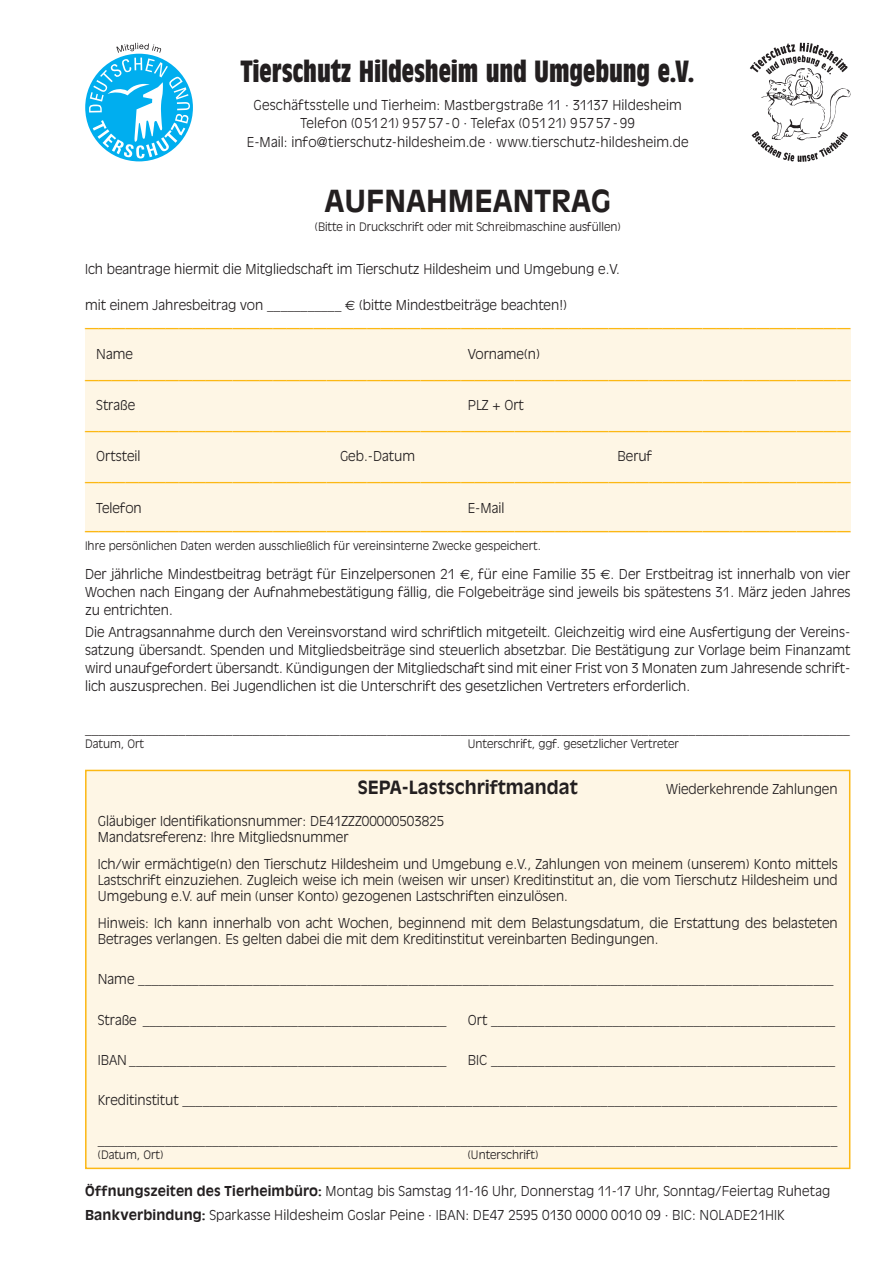
<style>
.page{position:relative;width:893px;height:1263px;background:#fff}
.page>*{position:absolute;margin:0;border:0;box-sizing:border-box;transform-origin:0 0}
.t1{font:700 condensed 30px "Antique Olive";letter-spacing:-.005em;color:#231f20}
.t2{font:700 30px "Antique Olive";color:#231f20}
.t3{font:700 18px "Antique Olive";color:#231f20}
.t4{font:300 13.5px/18px "Antique Olive";color:#231f20}
.t5{font:13.5px "Antique Olive";color:#fcb814}
.t6{font:300 11.55px "Antique Olive";color:#231f20}
.s1{font-family:"Euro Sans";font-weight:400}
.s2{font-weight:400;color:#fcb814}
.s3{font-weight:700}
</style>
<div class="page">
<div style="left:85px;top:329px;width:765px;height:203px;background:#fef6e5"></div>
<div style="left:85px;top:770px;width:765px;height:399px;background:#fef6e5;border:2px solid #fcb814"></div>
<svg style="left:750px;top:43px;width:101px;height:119px"></svg>
<svg style="left:89px;top:43px;width:101px;height:116px"></svg>
<h1 class="t1" style="left:241px;top:55px;width:455px">Tierschutz Hildesheim und Umgebung e.V.</h1>
<p class="t4" style="left:247px;top:95px;width:443px;line-height:18.8px;text-align:center">Geschäftsstelle und Tierheim: Mastbergstraße 11 · 31137 Hildesheim<br>Telefon (05121) 95757-0 · Telefax (05121) 95757-99<br>E-Mail: info@tierschutz-hildesheim.de · www.tierschutz-hildesheim.de</p>
<h1 class="t2" style="left:324px;top:183px;width:288px">AUFNAHMEANTRAG</h1>
<p class="t6" style="left:315px;top:219px;width:307px">(Bitte in Druckschrift oder mit Schreibmaschine ausfüllen)</p>
<p class="t4" style="left:85px;top:259px;width:536px">Ich beantrage hiermit die Mitgliedschaft im Tierschutz Hildesheim und Umgebung e.V.</p>
<p class="t4" style="left:85px;top:293px;width:767px;line-height:23.5px">mit einem Jahresbeitrag von ___________ <span class="s1">7</span> (bitte Mindestbeiträge beachten!) <span class="s2">—————————————————————————————————————————————————————————</span></p>
<p class="t4" style="left:96px;top:344px;width:38px">Name</p>
<p class="t4" style="left:468px;top:344px;width:74px">Vorname(n)</p>
<p class="t5" style="left:85px;top:371px;width:767px">—————————————————————————————————————————————————————————</p>
<p class="t4" style="left:96px;top:396px;width:41px">Straße</p>
<p class="t4" style="left:468px;top:396px;width:58px">PLZ + Ort</p>
<p class="t5" style="left:85px;top:423px;width:767px">—————————————————————————————————————————————————————————</p>
<p class="t4" style="left:96px;top:447px;width:46px">Ortsteil</p>
<p class="t4" style="left:340px;top:447px;width:77px">Geb.-Datum</p>
<p class="t4" style="left:618px;top:447px;width:36px">Beruf</p>
<p class="t5" style="left:85px;top:474px;width:767px">—————————————————————————————————————————————————————————</p>
<p class="t4" style="left:96px;top:498px;width:47px">Telefon</p>
<p class="t4" style="left:468px;top:498px;width:38px">E-Mail</p>
<p class="t5" style="left:85px;top:523px;width:767px">—————————————————————————————————————————————————————————</p>
<p class="t6" style="left:85px;top:539px;width:457px">Ihre persönlichen Daten werden ausschließlich für vereinsinterne Zwecke gespeichert.</p>
<p class="t4" style="left:85px;top:564px;width:767px;text-align:justify">Der jährliche Mindestbeitrag beträgt für Einzelpersonen 21 <span class="s1">7</span>, für eine Familie 35 <span class="s1">7</span>. Der Erstbeitrag ist innerhalb von vier Wochen nach Eingang der Aufnahmebestätigung fällig, die Folgebeiträge sind jeweils bis spätestens 31. März jeden Jahres zu entrichten.</p>
<p class="t4" style="left:85px;top:622px;width:767px;text-align:justify">Die Antragsannahme durch den Vereinsvorstand wird schriftlich mitgeteilt. Gleichzeitig wird eine Ausfertigung der Vereins&shy;satzung übersandt. Spenden und Mitgliedsbeiträge sind steuerlich absetzbar. Die Bestätigung zur Vorlage beim Finanzamt wird unaufgefordert übersandt. Kündigungen der Mitgliedschaft sind mit einer Frist von 3 Monaten zum Jahresende schrift&shy;lich auszusprechen. Bei Jugendlichen ist die Unterschrift des gesetzlichen Vertreters erforderlich.</p>
<p class="t4" style="left:85px;top:719px;width:766px">__________________________________________________________________________________________________________________</p>
<p class="t6" style="left:85px;top:736px;width:61px">Datum, Ort</p>
<p class="t6" style="left:468px;top:736px;width:213px">Unterschrift, ggf. gesetzlicher Vertreter</p>
<h2 class="t3" style="left:358px;top:776px;width:222px">SEPA-Lastschriftmandat</h2>
<p class="t4" style="left:666px;top:779px;width:173px">Wiederkehrende Zahlungen</p>
<p class="t4" style="left:98px;top:812px;width:348px;line-height:16.2px">Gläubiger Identifikationsnummer: DE41ZZZ00000503825<br>Mandatsreferenz: Ihre Mitgliedsnummer</p>
<p class="t4" style="left:98px;top:855px;width:741px;line-height:16.2px;text-align:justify">Ich/wir ermächtige(n) den Tierschutz Hildesheim und Umgebung e.V., Zahlungen von meinem (unserem) Konto mittels Lastschrift einzuziehen. Zugleich weise ich mein (weisen wir unser) Kreditinstitut an, die vom Tierschutz Hildesheim und Umgebung e.V. auf mein (unser Konto) gezogenen Lastschriften einzulösen.</p>
<p class="t4" style="left:98px;top:914px;width:741px;line-height:16.2px">Hinweis: Ich kann innerhalb von acht Wochen, beginnend mit dem Belastungsdatum, die Erstattung des belasteten<br>Betrages verlangen. Es gelten dabei die mit dem Kreditinstitut vereinbarten Bedingungen.</p>
<p class="t4" style="left:98px;top:970px;width:737px">Name _______________________________________________________________________________________________________</p>
<p class="t4" style="left:98px;top:1010px;width:350px">Straße _____________________________________________</p>
<p class="t4" style="left:468px;top:1010px;width:369px">Ort ___________________________________________________</p>
<p class="t4" style="left:98px;top:1050px;width:350px">IBAN _______________________________________________</p>
<p class="t4" style="left:468px;top:1050px;width:369px">BIC ___________________________________________________</p>
<p class="t4" style="left:98px;top:1091px;width:741px">Kreditinstitut _________________________________________________________________________________________________</p>
<p class="t4" style="left:98px;top:1131px;width:741px">______________________________________________________________________________________________________________</p>
<p class="t6" style="left:98px;top:1148px;width:67px">(Datum, Ort)</p>
<p class="t6" style="left:468px;top:1148px;width:72px">(Unterschrift)</p>
<p class="t4" style="left:85px;top:1178px;width:747px;line-height:24.8px"><span class="s3">Öffnungszeiten des Tierheimbüro:</span> Montag bis Samstag 11-16 Uhr, Donnerstag 11-17 Uhr, Sonntag/Feiertag Ruhetag<br><span class="s3">Bankverbindung:</span> Sparkasse Hildesheim Goslar Peine · IBAN: DE47 2595 0130 0000 0010 09 · BIC: NOLADE21HIK</p>
</div>
